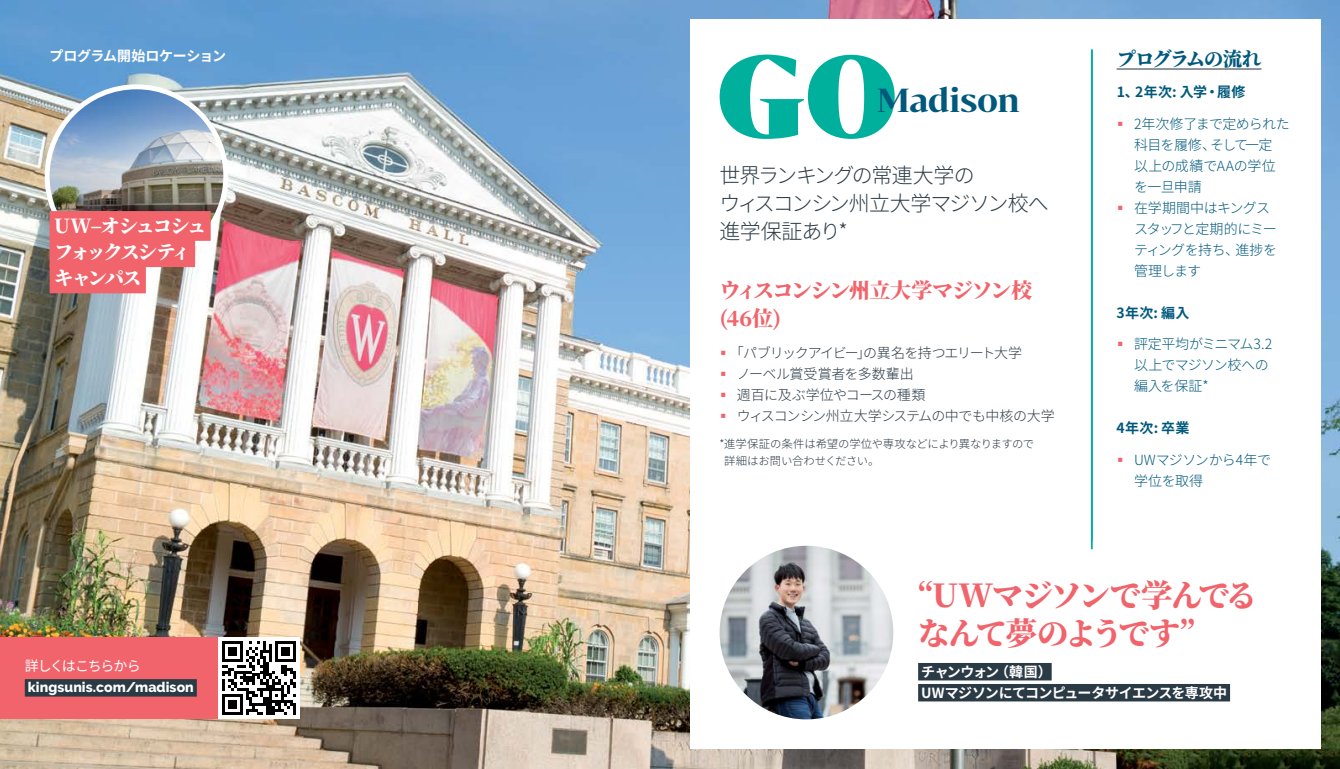
<style>
.page{position:relative;width:1340px;height:769px;background:#fff}
.page>*{position:absolute;margin:0;border:0;box-sizing:border-box;transform-origin:0 0}
.t1{font:900 110.95px "Bw Darius";color:#00b09c}
.t2{font:900 31.5px/38.5px "Noto Serif CJ Kjp";letter-spacing:-.06em;color:#f1646b}
.t3{font:700 31.5px "Bw Darius";letter-spacing:-.015em;color:#00597d}
.t4{font:300 21px/28px "Noto Sans CJ Kjp";letter-spacing:-.06em;color:#2b3b46}
.t5{font:900 21px/28px "Noto Serif CJ Kjp";letter-spacing:-.055em;color:#f1646b}
.t6{font:900 19.25px/26.2px "Noto Serif CJ Kjp";letter-spacing:-.115em;color:#fff}
.t7{font:900 19.25px "Noto Serif CJ Kjp";letter-spacing:-.055em;color:#00597d}
.t8{font:300 14px/21px "Noto Sans CJ Kjp";letter-spacing:-.035em;color:#00597d}
.t9{font:300 14px/21px "Noto Sans CJ Kjp";letter-spacing:-.04em;color:#2b3b46}
.t10{font:700 14px/21px "Noto Sans CJ Kjp";letter-spacing:-.035em;color:#fff}
.t11{font:700 14px "Noto Sans CJ Kjp";letter-spacing:.02em;color:#00597d}
.t12{font:800 14px "Raleway";letter-spacing:.005em;color:#fff}
.t13{font:14px "Noto Sans CJ Kjp";letter-spacing:-.09em;color:#fff}
.t14{font:300 11.38px/16.6px "Noto Sans CJ Kjp";letter-spacing:-.015em;color:#2b3b46}
</style>
<div class="page">
<img style="left:0;top:0;width:1339px;height:769px">
<div style="left:690px;top:20px;width:630px;height:729px;background:#fff"></div>
<img style="left:719px;top:546px;width:174px;height:173px;border-radius:87px">
<div style="left:0;top:637px;width:218px;height:82px;background:#f1646b"></div>
<div style="left:25px;top:679px;width:172px;height:18px;background:#2b3b46"></div>
<div style="left:918px;top:663px;width:133px;height:17px;background:#2b3b46"></div>
<div style="left:918px;top:684px;width:312px;height:17px;background:#2b3b46"></div>
<div style="left:45px;top:84px;width:183px;height:184px;background:#fff;border-radius:50%"></div>
<img style="left:50px;top:89px;width:173px;height:174px;border-radius:87px">
<div style="left:50px;top:211px;width:161px;height:30px;background:#f1646b"></div>
<div style="left:50px;top:237px;width:145px;height:30px;background:#f1646b"></div>
<div style="left:50px;top:264px;width:96px;height:29px;background:#f1646b"></div>
<hr style="left:1116px;top:68px;width:145px;height:2px;background:#2b3b46">
<hr style="left:1090px;top:50px;width:2px;height:499px;background:#00b09c">
<div style="left:218px;top:637px;width:82px;height:82px;background:#fff"></div>
<svg style="left:222px;top:641px;width:74px;height:74px"></svg>
<p class="t10" style="left:50px;top:45px;width:178px">プログラム開始ロケーション</p>
<h3 class="t6" style="left:54px;top:213px;width:154px">UW–オシュコシュフォックスシティキャンパス</h3>
<p class="t13" style="left:25px;top:658px;width:117px">詳しくはこちらから</p>
<p class="t12" style="left:28px;top:679px;width:167px">kingsunis.com/madison</p>
<h1 class="t1" style="left:716px;top:20px;width:183px">GO</h1>
<h3 class="t7" style="left:1116px;top:48px;width:146px">プログラムの流れ</h3>
<p class="t11" style="left:1116px;top:84px;width:130px">1、2年次: 入学・履修</p>
<p class="t8" style="left:1134px;top:113px;width:157px">2年次修了まで定められた科目を履修、そして一定以上の成績でAAの学位を一旦申請<br>在学期間中はキングス<br>スタッフと定期的にミーティングを持ち、進捗を管理します</p>
<p class="t11" style="left:1116px;top:304px;width:74px">3年次: 編入</p>
<p class="t8" style="left:1133px;top:334px;width:140px">評定平均がミニマム3.2以上でマジソン校への編入を保証*</p>
<p class="t11" style="left:1116px;top:420px;width:74px">4年次: 卒業</p>
<p class="t8" style="left:1133px;top:449px;width:139px">UWマジソンから4年で学位を取得</p>
<h2 class="t3" style="left:877px;top:78px;width:144px">Madison</h2>
<h3 class="t4" style="left:719px;top:162px;width:330px">世界ランキングの常連大学の<br>ウィスコンシン州立大学マジソン校へ進学保証あり*</h3>
<h3 class="t5" style="left:719px;top:277px;width:314px">ウィスコンシン州立大学マジソン校(46位)</h3>
<p class="t9" style="left:737px;top:343px;width:319px">｢パブリックアイビー｣の異名を持つエリート大学<br>ノーベル賞受賞者を多数輩出<br>週百に及ぶ学位やコースの種類<br>ウィスコンシン州立大学システムの中でも中核の大学</p>
<p class="t14" style="left:724px;top:436px;width:311px;text-indent:-5px">*進学保証の条件は希望の学位や専攻などにより異なりますので詳細はお問い合わせください。</p>
<h2 class="t2" style="left:918px;top:577px;width:341px">“UWマジソンで学んでるなんて夢のようです”</h2>
<p class="t10" style="left:921px;top:662px;width:307px">チャンウォン（韓国）<br>UWマジソンにてコンピュータサイエンスを専攻中</p>
</div>
